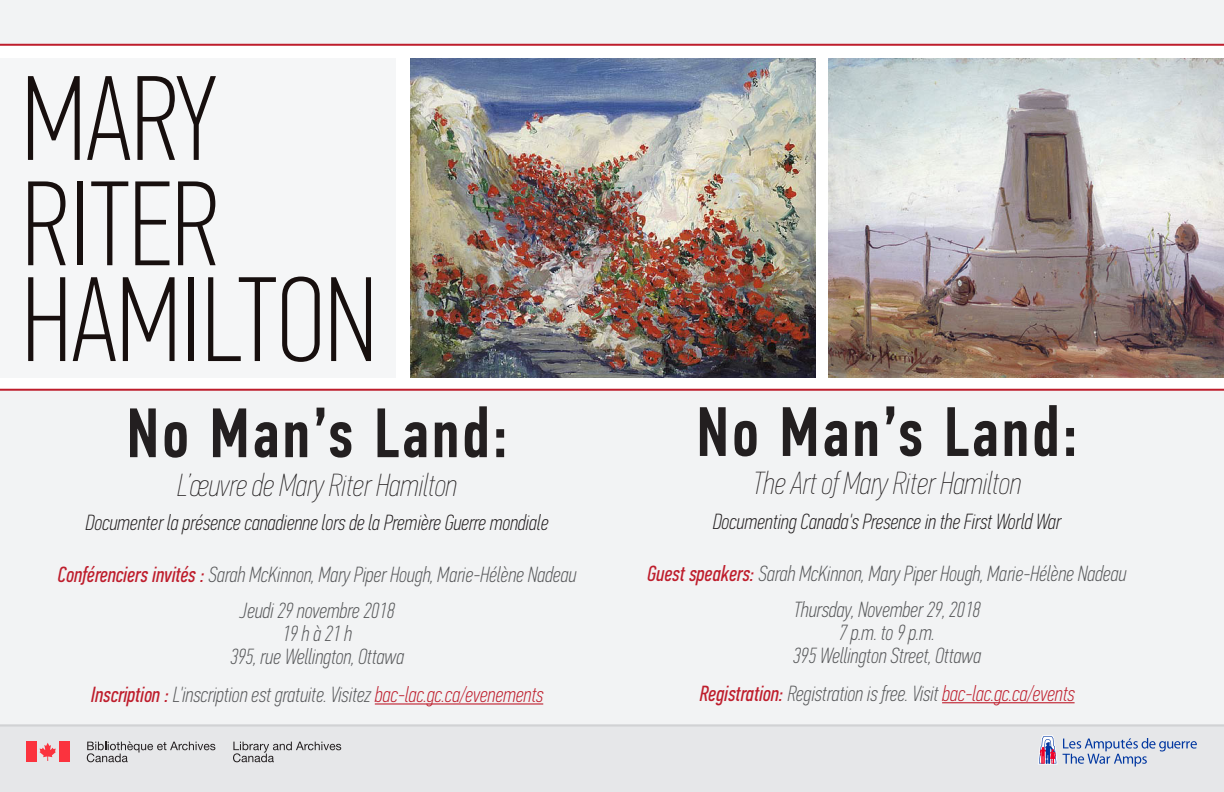
<style>
.page{position:relative;width:1224px;height:792px;background:#fff}
.page>*{position:absolute;margin:0;border:0;box-sizing:border-box;transform-origin:0 0}
.t1{font:100 120.4px/100.6px "PF Din Text Comp Pro";color:#170f0e}
.t2{font:500 70px "PF Din Text Comp Pro";letter-spacing:.045em;color:#231f20}
.t3{font:italic 32px "PF Din Text Comp Pro X Thin";color:#231f20}
.t4{font:italic 100 22px/23px "PF Din Text Comp Pro";color:#57585a;text-align:center}
.t5{font:italic 100 22px "PF Din Text Comp Pro";color:#231f20}
.s1{font-weight:400;color:#be1d2c}
.s2{color:#be1d2c}
</style>
<div class="page">
<div style="left:0;top:390px;width:1224px;height:335px;background:#f2f3f4"></div>
<div style="left:0;top:0;width:1224px;height:44px;background:#f2f3f4"></div>
<img style="left:411px;top:58px;width:404px;height:320px">
<img style="left:828px;top:58px;width:396px;height:320px">
<div style="left:0;top:725px;width:1224px;height:67px;background:#e6e7e9"></div>
<div style="left:0;top:58px;width:396px;height:320px;background:#f2f3f4"></div>
<hr style="left:0;top:725px;width:1224px;height:2px;background:#d1d2d4">
<hr style="left:0;top:389px;width:1224px;height:2px;background:#be1d2c">
<hr style="left:0;top:44px;width:1224px;height:2px;background:#be1d2c">
<div style="left:26px;top:741px;width:10px;height:21px;background:#fb333e"></div>
<div style="left:59px;top:741px;width:10px;height:21px;background:#fb333e"></div>
<svg style="left:39px;top:743px;width:17px;height:18px"></svg>
<svg style="left:87px;top:741px;width:128px;height:21px"></svg>
<svg style="left:233px;top:742px;width:108px;height:20px"></svg>
<hr style="left:942px;top:702px;width:133px;height:1px;background:#be1d2c">
<hr style="left:375px;top:703px;width:168px;height:2px;background:#be1d2c">
<svg style="left:1038px;top:735px;width:159px;height:32px"></svg>
<h1 class="t1" style="left:22px;top:67px;width:357px">MARY<br>RITER<br>HAMILTON</h1>
<h2 class="t2" style="left:127px;top:393px;width:383px">No Man’s Land:</h2>
<h3 class="t3" style="left:177px;top:466px;width:281px">L’œuvre de Mary Riter Hamilton</h3>
<p class="t5" style="left:86px;top:510px;width:464px">Documenter la présence canadienne lors de la Première Guerre mondiale</p>
<p class="t4" style="left:57px;top:563px;width:521px"><span class="s1">Conférenciers invités :</span> Sarah McKinnon, Mary Piper Hough, Marie-Hélène Nadeau</p>
<p class="t4" style="left:230px;top:599px;width:176px">Jeudi 29 novembre 2018<br>19 h à 21 h<br>395, rue Wellington, Ottawa</p>
<p class="t4" style="left:91px;top:683px;width:454px"><span class="s1">Inscription :</span> L'inscription est gratuite. Visitez <span class="s2">bac-lac.gc.ca/evenements</span></p>
<h2 class="t2" style="left:696px;top:391px;width:383px">No Man’s Land:</h2>
<h3 class="t3" style="left:753px;top:465px;width:270px">The Art of Mary Riter Hamilton</h3>
<p class="t5" style="left:713px;top:509px;width:350px">Documenting Canada's Presence in the First World War</p>
<p class="t4" style="left:647px;top:561px;width:481px"><span class="s1">Guest speakers:</span> Sarah McKinnon, Mary Piper Hough, Marie-Hélène Nadeau</p>
<p class="t4" style="left:793px;top:597px;width:190px">Thursday, November 29, 2018<br>7 p.m. to 9 p.m.<br>395 Wellington Street, Ottawa</p>
<p class="t4" style="left:699px;top:681px;width:377px"><span class="s1">Registration:</span> Registration is free. Visit <span class="s2">bac-lac.gc.ca/events</span></p>
</div>
